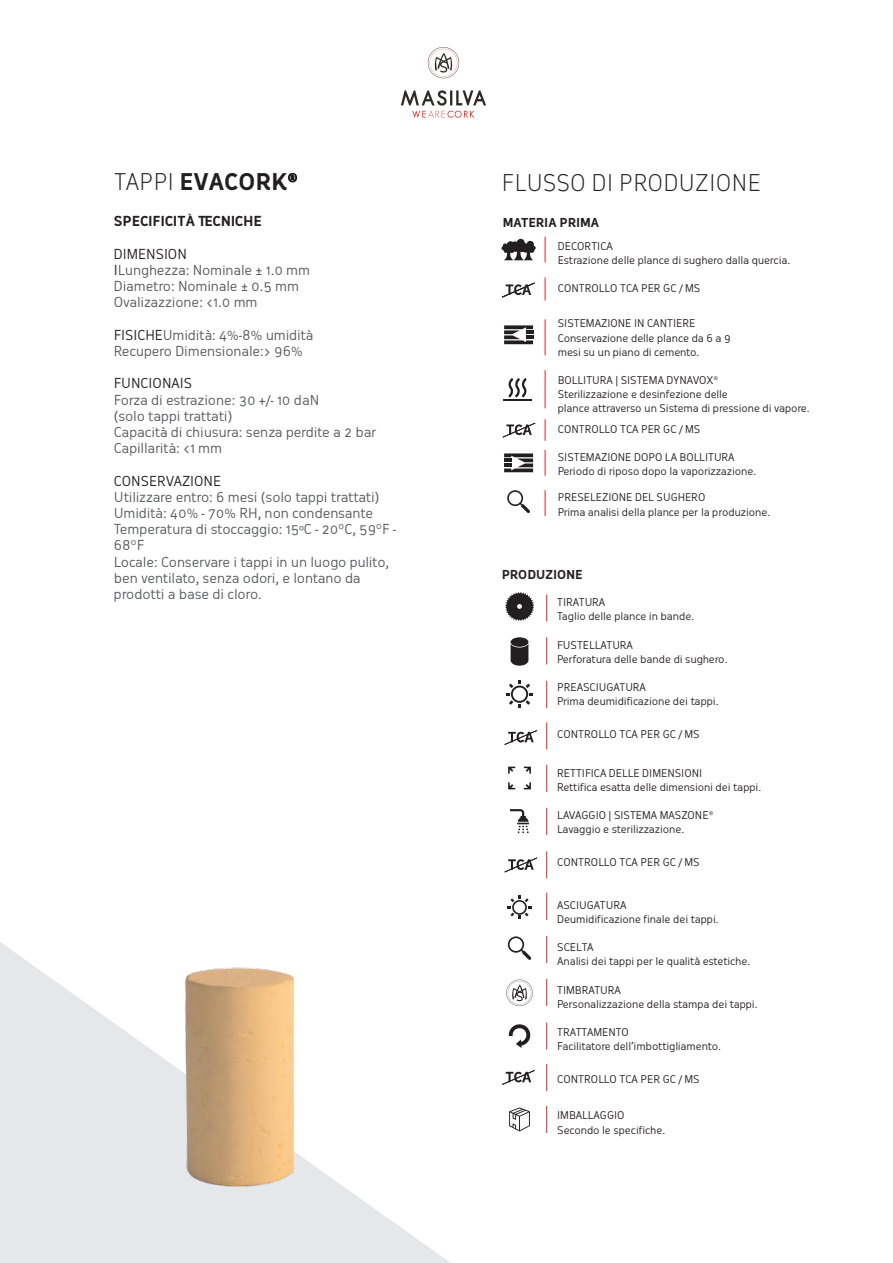
<style>
.page{position:relative;width:893px;height:1263px;background:#fff}
.page>*{position:absolute;margin:0;border:0;box-sizing:border-box;transform-origin:0 0}
.t1{font:300 22.5px "Oceania";color:#231f20}
.t2{font:700 22.5px "Oceania";color:#231f20}
.t3{font:13.5px/16.2px "Oceania";letter-spacing:-.015em;color:#58595b}
.t4{font:13.5px "Oceania";color:#231f20}
.t5{font:700 13.5px "Oceania";letter-spacing:-.015em;color:#231f20}
.t6{font:700 12px "Oceania";color:#231f20}
.t7{font:10.5px/14.1px "Oceania";letter-spacing:-.01em;color:#231f20}
.s1{font-weight:300}
.s2{color:#231f20}
.s3{font-family:"Myriad Pro"}
</style>
<div class="page">
<svg style="left:0;top:942px;width:450px;height:321px;fill:#e6e7e8"></svg>
<svg style="left:401px;top:90px;width:85px;height:28px"></svg>
<svg style="left:428px;top:47px;width:31px;height:31px"></svg>
<svg style="left:288px;top:173px;width:9px;height:9px"></svg>
<img style="left:160px;top:950px;width:156px;height:259px">
<svg style="left:505px;top:592px;width:29px;height:29px"></svg>
<div style="left:511px;top:637px;width:17px;height:10px;background:#231f20;border-radius:50%"></div>
<svg style="left:511px;top:643px;width:17px;height:23px"></svg>
<svg style="left:506px;top:680px;width:27px;height:28px"></svg>
<svg style="left:506px;top:980px;width:27px;height:26px"></svg>
<svg style="left:508px;top:936px;width:23px;height:24px"></svg>
<svg style="left:508px;top:896px;width:23px;height:23px"></svg>
<svg style="left:524px;top:767px;width:7px;height:7px"></svg>
<svg style="left:508px;top:782px;width:7px;height:7px"></svg>
<svg style="left:508px;top:767px;width:7px;height:7px"></svg>
<svg style="left:524px;top:782px;width:7px;height:7px"></svg>
<svg style="left:510px;top:809px;width:19px;height:24px"></svg>
<svg style="left:509px;top:1024px;width:22px;height:24px"></svg>
<svg style="left:509px;top:1107px;width:21px;height:24px"></svg>
<svg style="left:546px;top:594px;width:1px;height:27px"></svg>
<svg style="left:546px;top:637px;width:1px;height:27px"></svg>
<svg style="left:546px;top:681px;width:1px;height:27px"></svg>
<svg style="left:546px;top:722px;width:1px;height:27px"></svg>
<svg style="left:546px;top:765px;width:1px;height:27px"></svg>
<svg style="left:546px;top:808px;width:1px;height:27px"></svg>
<svg style="left:546px;top:851px;width:1px;height:27px"></svg>
<svg style="left:546px;top:893px;width:1px;height:27px"></svg>
<svg style="left:546px;top:936px;width:1px;height:27px"></svg>
<svg style="left:546px;top:979px;width:1px;height:27px"></svg>
<svg style="left:546px;top:1022px;width:1px;height:28px"></svg>
<svg style="left:546px;top:1064px;width:1px;height:27px"></svg>
<svg style="left:546px;top:1106px;width:1px;height:27px"></svg>
<svg style="left:501px;top:238px;width:35px;height:22px"></svg>
<svg style="left:504px;top:325px;width:29px;height:19px"></svg>
<svg style="left:504px;top:453px;width:29px;height:19px"></svg>
<svg style="left:503px;top:378px;width:29px;height:22px"></svg>
<svg style="left:507px;top:490px;width:23px;height:23px"></svg>
<svg style="left:545px;top:237px;width:1px;height:25px"></svg>
<svg style="left:545px;top:277px;width:1px;height:24px"></svg>
<hr style="left:545px;top:319px;width:1px;height:36px;background:#e22426">
<hr style="left:545px;top:370px;width:1px;height:38px;background:#e22426">
<svg style="left:545px;top:419px;width:1px;height:22px"></svg>
<svg style="left:545px;top:450px;width:1px;height:26px"></svg>
<svg style="left:545px;top:490px;width:1px;height:26px"></svg>
<svg style="left:504px;top:730px;width:33px;height:15px"></svg>
<svg style="left:504px;top:857px;width:33px;height:15px"></svg>
<svg style="left:502px;top:1070px;width:33px;height:15px"></svg>
<svg style="left:502px;top:283px;width:33px;height:14px"></svg>
<svg style="left:503px;top:423px;width:32px;height:15px"></svg>
<h1 class="t2" style="left:114px;top:169px;width:185px"><span class="s1">TAPPI</span> EVACORK®</h1>
<p class="t5" style="left:114px;top:213px;width:150px">SPECIFICITÀ TECNICHE</p>
<p class="t3" style="left:114px;top:246px;width:198px"><span class="s2">DIMENSION<br>I</span>Lunghezza: Nominale ± 1.0 mm<br>Diametro: Nominale ± 0.5 mm<br>Ovalizazzione: &lt;1.0 mm</p>
<p class="t3" style="left:114px;top:327px;width:201px"><span class="s2">FISICHE</span>Umidità: 4%-8% umidità<br>Recupero Dimensionale:&gt; 96%</p>
<p class="t4" style="left:114px;top:375px;width:80px">FUNCIONAIS</p>
<p class="t3" style="left:114px;top:391px;width:264px">Forza di estrazione: 30 +/- 10 daN<br>(solo tappi trattati)<br>Capacità di chiusura: senza perdite a 2 bar<br>Capillarità: &lt;1 mm</p>
<p class="t4" style="left:114px;top:473px;width:109px">CONSERVAZIONE</p>
<p class="t3" style="left:114px;top:489px;width:284px">Utilizzare entro: 6 mesi (solo tappi trattati)<br>Umidità: 40% - 70% RH, non condensante Temperatura di stoccaggio: 15<span class="s3">º</span>C - 20ºC, 59ºF - 68ºF<br>Locale: Conservare i tappi in un luogo pulito, ben ventilato, senza odori, e lontano da prodotti a base di cloro.</p>
<h1 class="t1" style="left:502px;top:169px;width:261px">FLUSSO DI PRODUZIONE</h1>
<p class="t6" style="left:503px;top:215px;width:98px">MATERIA PRIMA</p>
<p class="t7" style="left:558px;top:239px;width:234px">DECORTICA<br>Estrazione delle plance di sughero dalla quercia.</p>
<p class="t7" style="left:558px;top:281px;width:144px">CONTROLLO TCA PER GC / MS</p>
<p class="t7" style="left:558px;top:316px;width:174px">SISTEMAZIONE IN CANTIERE<br>Conservazione delle plance da 6 a 9 mesi su un piano di cemento.</p>
<p class="t7" style="left:558px;top:373px;width:253px">BOLLITURA | SISTEMA DYNAVOX®<br>Sterilizzazione e desinfezione delle<br>plance attraverso un Sistema di pressione di vapore.</p>
<p class="t7" style="left:558px;top:422px;width:144px">CONTROLLO TCA PER GC / MS</p>
<p class="t7" style="left:558px;top:450px;width:200px">SISTEMAZIONE DOPO LA BOLLITURA<br>Periodo di riposo dopo la vaporizzazione.</p>
<p class="t7" style="left:558px;top:490px;width:214px">PRESELEZIONE DEL SUGHERO<br>Prima analisi della plance per la produzione.</p>
<p class="t6" style="left:502px;top:567px;width:82px">PRODUZIONE</p>
<p class="t7" style="left:557px;top:595px;width:139px">TIRATURA<br>Taglio delle plance in bande.</p>
<p class="t7" style="left:557px;top:638px;width:172px">FUSTELLATURA<br>Perforatura delle bande di sughero.</p>
<p class="t7" style="left:557px;top:680px;width:163px">PREASCIUGATURA<br>Prima deumidificazione dei tappi.</p>
<p class="t7" style="left:557px;top:727px;width:144px">CONTROLLO TCA PER GC / MS</p>
<p class="t7" style="left:557px;top:766px;width:205px">RETTIFICA DELLE DIMENSIONI<br>Rettifica esatta delle dimensioni dei tappi.</p>
<p class="t7" style="left:557px;top:808px;width:158px">LAVAGGIO | SISTEMA MASZONE®<br>Lavaggio e sterilizzazione.</p>
<p class="t7" style="left:557px;top:855px;width:144px">CONTROLLO TCA PER GC / MS</p>
<p class="t7" style="left:557px;top:898px;width:163px">ASCIUGATURA<br>Deumidificazione finale dei tappi.</p>
<p class="t7" style="left:557px;top:940px;width:195px">SCELTA<br>Analisi dei tappi per le qualità estetiche.</p>
<p class="t7" style="left:557px;top:983px;width:202px">TIMBRATURA<br>Personalizzazione della stampa dei tappi.</p>
<p class="t7" style="left:557px;top:1025px;width:165px">TRATTAMENTO<br>Facilitatore dell’imbottigliamento.</p>
<p class="t7" style="left:557px;top:1072px;width:144px">CONTROLLO TCA PER GC / MS</p>
<p class="t7" style="left:557px;top:1108px;width:110px">IMBALLAGGIO<br>Secondo le specifiche.</p>
</div>
